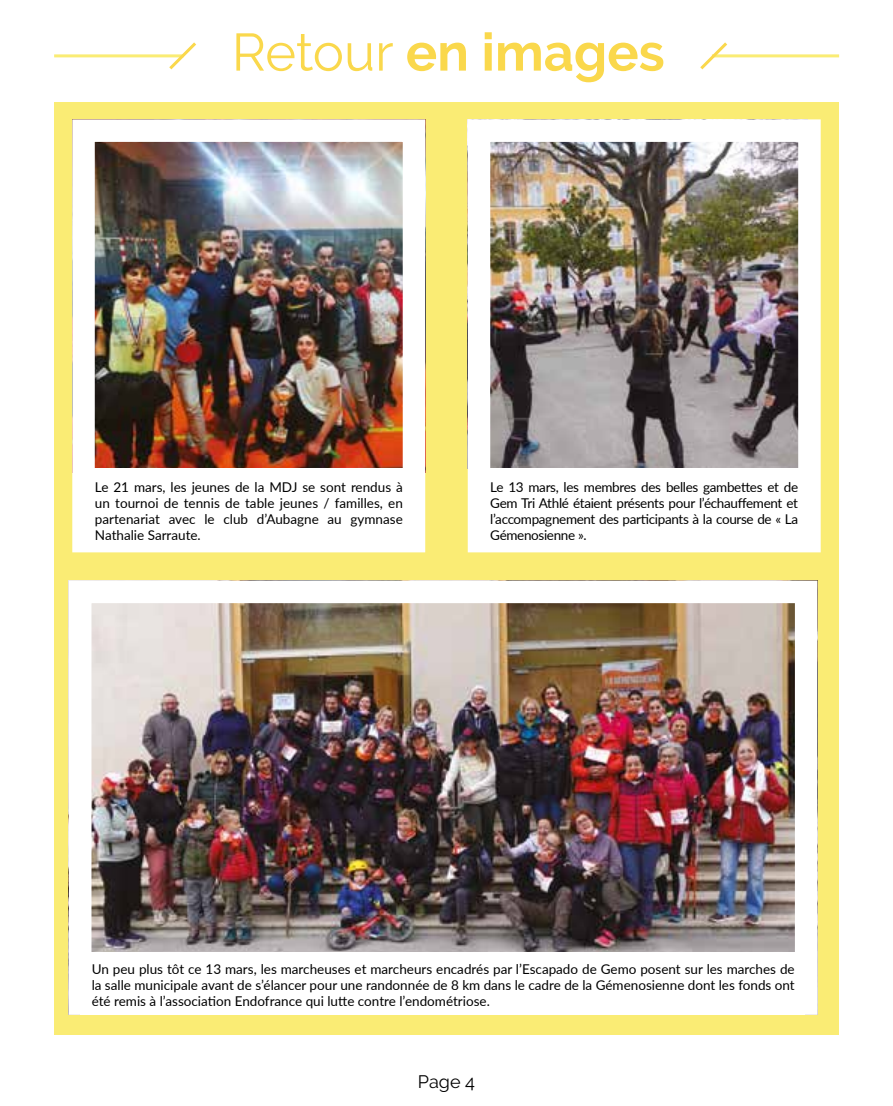
<style>
.page{position:relative;width:893px;height:1106px;background:#fff}
.page>*{position:absolute;margin:0;border:0;box-sizing:border-box;transform-origin:0 0}
.t1{font:700 52.5px "Raleway";color:#fad84c}
.t2{font:18px "Raleway";color:#000}
.t3{font:13.5px/16.2px "Lato";color:#000;text-align:justify}
.s1{font-weight:400}
</style>
<div class="page">
<hr style="left:54px;top:54px;width:129px;height:3px;background:#faec74">
<svg style="left:166px;top:42px;width:30px;height:28px"></svg>
<hr style="left:712px;top:54px;width:127px;height:3px;background:#faec74">
<svg style="left:700px;top:42px;width:30px;height:28px"></svg>
<div style="left:54px;top:102px;width:785px;height:933px;background:#faec74"></div>
<img style="left:95px;top:142px;width:307px;height:326px">
<div style="left:72px;top:119px;width:353px;height:433px;border:22px solid #fff"></div>
<img style="left:491px;top:142px;width:307px;height:326px">
<div style="left:468px;top:119px;width:353px;height:433px;border:22px solid #fff"></div>
<div style="left:78px;top:468px;width:332px;height:75px;background:#fff"></div>
<div style="left:476px;top:468px;width:332px;height:75px;background:#fff"></div>
<img style="left:92px;top:603px;width:702px;height:349px">
<div style="left:69px;top:580px;width:748px;height:434px;border:22px solid #fff"></div>
<div style="left:80px;top:952px;width:725px;height:62px;background:#fff"></div>
<h1 class="t1" style="left:232px;top:22px;width:434px"><span class="s1">Retour</span> en images</h1>
<p class="t3" style="left:95px;top:478px;width:309px">Le 21 mars, les jeunes de la MDJ se sont rendus à un tournoi de tennis de table jeunes / familles, en partenariat avec le club d’Aubagne au gymnase Nathalie Sarraute.</p>
<p class="t3" style="left:490px;top:478px;width:309px">Le 13 mars, les membres des belles gambettes et de Gem Tri Athlé étaient présents pour l’échauffement et l’accompagnement des participants à la course de « La Gémenosienne ».</p>
<p class="t3" style="left:92px;top:960px;width:705px">Un peu plus tôt ce 13 mars, les marcheuses et marcheurs encadrés par l’Escapado de Gemo posent sur les marches de la salle municipale avant de s’élancer pour une randonnée de 8 km dans le cadre de la Gémenosienne dont les fonds ont été remis à l’association Endofrance qui lutte contre l’endométriose.</p>
<h2 class="t2" style="left:418px;top:1071px;width:59px">Page 4</h2>
</div>
